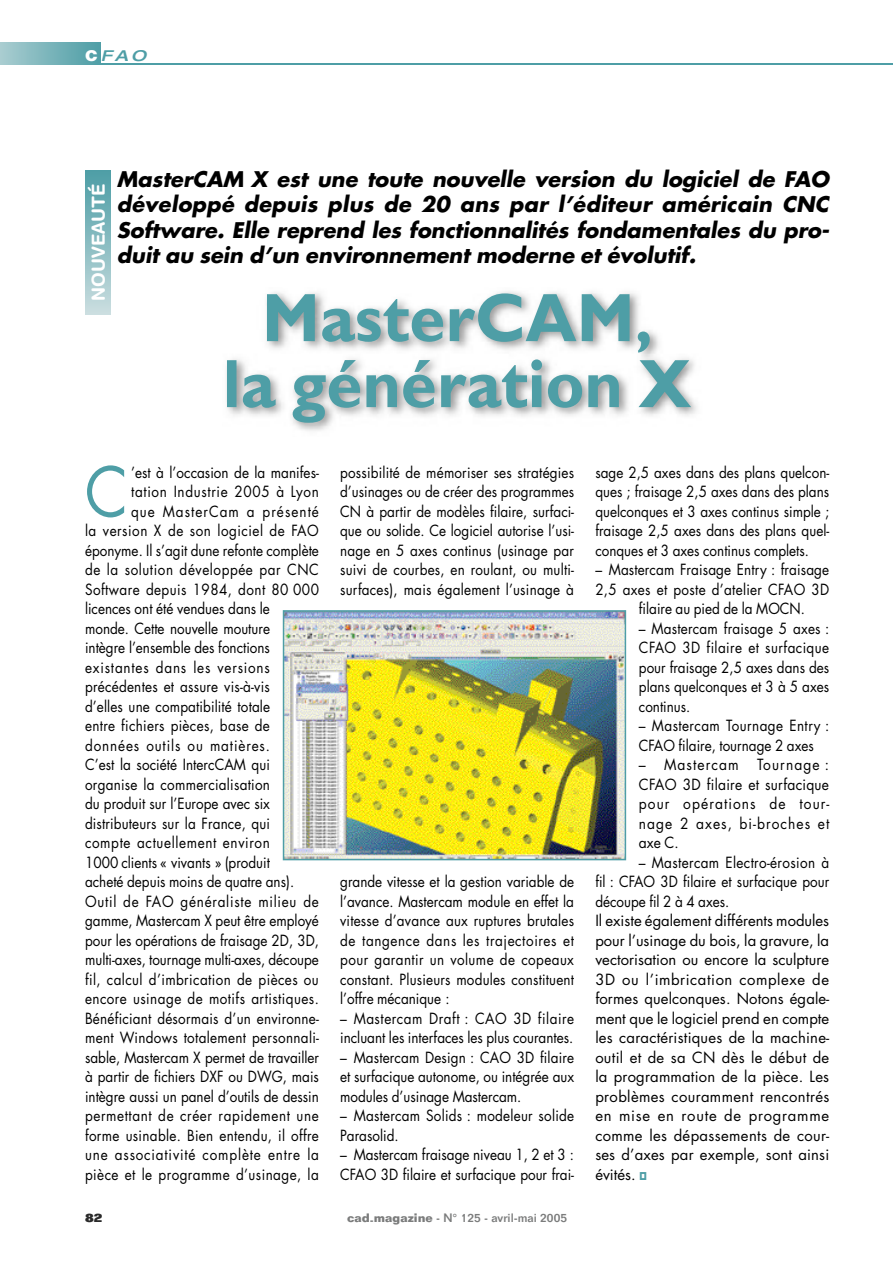
<style>
.page{position:relative;width:893px;height:1263px;background:#fff}
.page>*{position:absolute;margin:0;border:0;box-sizing:border-box;transform-origin:0 0}
.t1{font:700 69px/66px "Gill Sans";color:#4e9ea6;text-align:center;scale:.95 1}
.t2{font:66.75px "Futura";color:#4e9ea6;scale:.9 1}
.t3{font:italic 700 21px/25.5px "Futura";color:#000;text-align:justify}
.t4{font:700 18px "Helvetica Rounded";color:#fff}
.t5{font:15px/19.5px "Futura";letter-spacing:.01em;color:#000;text-align:justify;scale:.9 1}
.t6{font:15px "Futura";letter-spacing:.03em;color:#000;scale:.9 1}
.t7{font:15px/19.5px "Futura";letter-spacing:.01em;color:#000;text-align:justify;scale:.92 1}
.t8{font:15px "Futura";letter-spacing:.04em;color:#000;scale:.9 1}
.t9{font:15px "Futura";letter-spacing:.06em;color:#000;scale:.9 1}
.t10{font:15px "Futura";letter-spacing:.045em;color:#000;scale:.9 1}
.t11{font:15px "Futura";letter-spacing:.055em;color:#000;scale:.9 1}
.t12{font:15px "Futura";letter-spacing:.05em;color:#000;scale:.9 1}
.t13{font:15px "Futura";letter-spacing:.065em;color:#000;scale:.9 1}
.t14{font:15px "Futura";letter-spacing:.075em;color:#000;scale:.9 1}
.t15{font:italic 500 expanded 15px "Helvetica Neue";color:#4e9ea6;scale:1.1 1}
.t16{font:500 12px "Folio";color:#7b7c7c}
.t17{font:800 12px "Folio";color:#2a2a2a}
.s1{font-weight:900;font-style:normal;font-stretch:normal;color:#fff}
.s2{font-weight:700}
</style>
<div class="page">
<hr style="left:85px;top:64px;width:808px;height:1px;background:#4e9ea6">
<div style="left:0;top:42px;width:101px;height:23px;background:linear-gradient(to right,#a8ccd0,#4c9da5)"></div>
<div style="left:85px;top:170px;width:26px;height:145px;background:linear-gradient(to bottom,#4a9ca4,#cadee0)"></div>
<img style="left:226px;top:291px;width:471px;height:140px">
<img style="left:284px;top:612px;width:341px;height:247px">
<hr style="left:283px;top:611px;width:1px;height:248px;background:#4e9ea6">
<hr style="left:284px;top:859px;width:341px;height:1px;background:#4e9ea6">
<hr style="left:625px;top:611px;width:1px;height:248px;background:#4e9ea6">
<hr style="left:284px;top:610px;width:341px;height:2px;background:#4e9ea6">
<p class="t15" style="left:85px;top:46px;width:57px"><span class="s1">C</span>FAO</p>
<p class="t4" style="left:88px;top:301px;width:118px;rotate:-90deg">NOUVEAUTÉ</p>
<p class="t3" style="left:117px;top:166px;width:714px">MasterCAM X est une toute nouvelle version du logiciel de FAO développé depuis plus de 20 ans par l’éditeur américain CNC Software. Elle reprend les fonctionnalités fondamentales du pro&shy;duit au sein d’un environnement moderne et évolutif.</p>
<h1 class="t1" style="left:223px;top:285px;width:495px">MasterCAM,<br>la génération X</h1>
<h2 class="t2" style="left:85px;top:449px;width:49px">C</h2>
<p class="t5" style="left:131px;top:462px;width:210px">’est à l’occasion de la manifes-</p>
<p class="t12" style="left:131px;top:482px;width:210px">tation Industrie 2005 à Lyon</p>
<p class="t14" style="left:131px;top:501px;width:210px">que MasterCam a présenté</p>
<p class="t8" style="left:85px;top:521px;width:261px">la version X de son logiciel de FAO</p>
<p class="t5" style="left:85px;top:540px;width:261px">éponyme. Il s’agit dune refonte complète</p>
<p class="t8" style="left:85px;top:560px;width:261px">de la solution développée par CNC</p>
<p class="t6" style="left:85px;top:579px;width:261px">Software depuis 1984, dont 80 000</p>
<p class="t5" style="left:85px;top:599px;width:207px">licences ont été vendues dans le</p>
<p class="t5" style="left:85px;top:618px;width:207px">monde. Cette nouvelle mouture</p>
<p class="t5" style="left:85px;top:638px;width:207px">intègre l’ensemble des fonctions</p>
<p class="t9" style="left:85px;top:657px;width:207px">existantes dans les versions</p>
<p class="t5" style="left:85px;top:677px;width:207px">précédentes et assure vis-à-vis</p>
<p class="t5" style="left:85px;top:696px;width:207px">d’elles une compatibilité totale</p>
<p class="t5" style="left:85px;top:716px;width:207px">entre fichiers pièces, base de</p>
<p class="t13" style="left:85px;top:735px;width:207px">données outils ou matières.</p>
<p class="t5" style="left:85px;top:755px;width:207px">C’est la société IntercCAM qui</p>
<p class="t5" style="left:85px;top:774px;width:207px">organise la commercialisation</p>
<p class="t5" style="left:85px;top:794px;width:207px">du produit sur l’Europe avec six</p>
<p class="t5" style="left:85px;top:813px;width:207px">distributeurs sur la France, qui</p>
<p class="t10" style="left:85px;top:833px;width:207px">compte actuellement environ</p>
<p class="t5" style="left:85px;top:852px;width:207px">1000 clients « vivants » (produit</p>
<p class="t5" style="left:85px;top:872px;width:234px">acheté depuis moins de quatre ans).</p>
<p class="t11" style="left:85px;top:891px;width:261px">Outil de FAO généraliste milieu de</p>
<p class="t5" style="left:85px;top:911px;width:261px">gamme, Mastercam X peut être employé</p>
<p class="t5" style="left:85px;top:930px;width:261px">pour les opérations de fraisage 2D, 3D,</p>
<p class="t5" style="left:85px;top:950px;width:261px">multi-axes, tournage multi-axes, découpe</p>
<p class="t6" style="left:85px;top:969px;width:261px">fil, calcul d’imbrication de pièces ou</p>
<p class="t6" style="left:85px;top:989px;width:261px">encore usinage de motifs artistiques.</p>
<p class="t5" style="left:85px;top:1008px;width:261px">Bénéficiant désormais d’un environne-</p>
<p class="t5" style="left:85px;top:1028px;width:261px">ment Windows totalement personnali-</p>
<p class="t5" style="left:85px;top:1047px;width:261px">sable, Mastercam X permet de travailler</p>
<p class="t5" style="left:85px;top:1067px;width:261px">à partir de fichiers DXF ou DWG, mais</p>
<p class="t5" style="left:85px;top:1086px;width:261px">intègre aussi un panel d’outils de dessin</p>
<p class="t10" style="left:85px;top:1106px;width:261px">permettant de créer rapidement une</p>
<p class="t5" style="left:85px;top:1125px;width:261px">forme usinable. Bien entendu, il offre</p>
<p class="t9" style="left:85px;top:1145px;width:261px">une associativité complète entre la</p>
<p class="t6" style="left:85px;top:1164px;width:261px">pièce et le programme d’usinage, la</p>
<p class="t5" style="left:340px;top:462px;width:261px">possibilité de mémoriser ses stratégies d’usinages ou de créer des programmes CN à partir de modèles filaire, surfaci&shy;que ou solide. Ce logiciel autorise l’usi&shy;nage en 5 axes continus (usinage par suivi de courbes, en roulant, ou multi&shy;surfaces), mais également l’usinage à</p>
<p class="t5" style="left:340px;top:872px;width:261px">grande vitesse et la gestion variable de l’avance. Mastercam module en effet la vitesse d’avance aux ruptures brutales de tangence dans les trajectoires et pour garantir un volume de copeaux constant. Plusieurs modules constituent l’offre mécanique :</p>
<p class="t5" style="left:340px;top:1008px;width:262px">– Mastercam Draft : CAO 3D filaire incluant les interfaces les plus courantes.</p>
<p class="t5" style="left:340px;top:1047px;width:261px">– Mastercam Design : CAO 3D filaire et surfacique autonome, ou intégrée aux modules d’usinage Mastercam.</p>
<p class="t5" style="left:340px;top:1106px;width:261px">– Mastercam Solids : modeleur solide<br>Parasolid.</p>
<p class="t5" style="left:340px;top:1145px;width:261px">– Mastercam fraisage niveau 1, 2 et 3 :<br>CFAO 3D filaire et surfacique pour frai-</p>
<p class="t17" style="left:85px;top:1210px;width:19px">82</p>
<p class="t16" style="left:347px;top:1210px;width:221px"><span class="s2">cad-magazine</span> - N° 125 - avril-mai 2005</p>
<p class="t5" style="left:595px;top:462px;width:261px">sage 2,5 axes dans des plans quelcon&shy;ques ; fraisage 2,5 axes dans des plans quelconques et 3 axes continus simple ; fraisage 2,5 axes dans des plans quel&shy;conques et 3 axes continus complets.</p>
<p class="t5" style="left:595px;top:560px;width:261px">– Mastercam Fraisage Entry : fraisage</p>
<p class="t5" style="left:595px;top:579px;width:261px">2,5 axes et poste d’atelier CFAO 3D</p>
<p class="t5" style="left:639px;top:599px;width:186px">filaire au pied de la MOCN.</p>
<p class="t5" style="left:639px;top:618px;width:213px">– Mastercam fraisage 5 axes :<br>CFAO 3D filaire et surfacique pour fraisage 2,5 axes dans des plans quelconques et 3 à 5 axes continus.</p>
<p class="t5" style="left:639px;top:716px;width:213px">– Mastercam Tournage Entry :<br>CFAO filaire, tournage 2 axes</p>
<p class="t7" style="left:639px;top:755px;width:208px">– Mastercam Tournage :<br>CFAO 3D filaire et surfacique pour opérations de tour&shy;nage 2 axes, bi-broches et axe C.</p>
<p class="t5" style="left:595px;top:852px;width:262px;text-align:left;text-indent:44px">– Mastercam Electro-érosion à fil : CFAO 3D filaire et surfacique pour découpe fil 2 à 4 axes.<br>Il existe également différents modules pour l’usinage du bois, la gravure, la vectorisation ou encore la sculpture<br>3D ou l’imbrication complexe de formes quelconques. Notons égale&shy;ment que le logiciel prend en compte les caractéristiques de la machine&shy;outil et de sa CN dès le début de la programmation de la pièce. Les problèmes couramment rencontrés en mise en route de programme comme les dépassements de cour&shy;ses d’axes par exemple, sont ainsi évités.</p>
</div>
